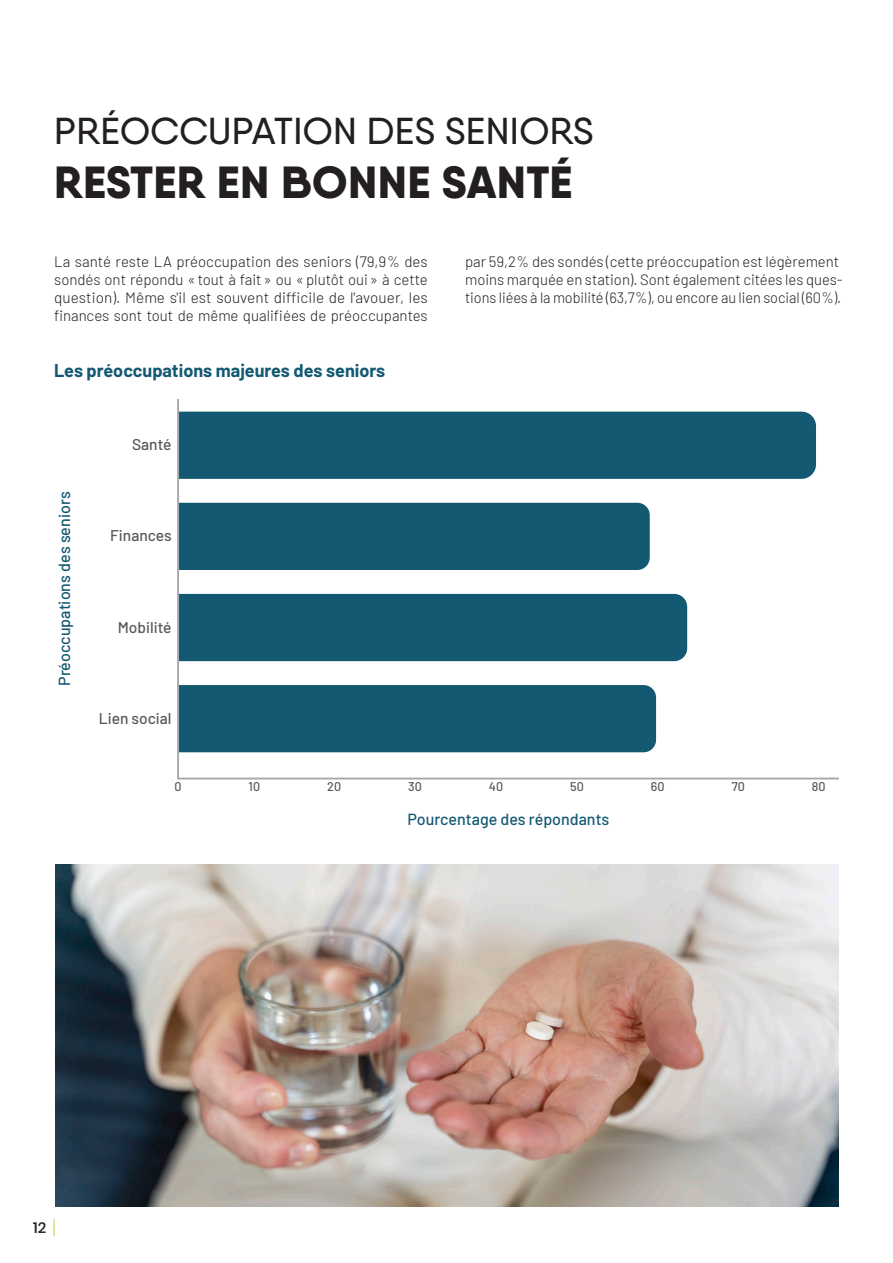
<style>
.page{position:relative;width:893px;height:1263px;background:#fff}
.page>*{position:absolute;margin:0;border:0;box-sizing:border-box;transform-origin:0 0}
.t1{font:800 45px "Qanelas";letter-spacing:.01em;color:#231f20}
.t2{font:500 37.5px "Qanelas";letter-spacing:.01em;color:#231f20}
.t3{font:700 18px "Barlow";color:#135972}
.t4{font:500 16.05px "Barlow";color:#135972}
.t5{font:500 15.6px "Barlow";color:#57585a}
.t6{font:300 15px/18px "Barlow";color:#231f20;text-align:justify}
.t7{font:500 15px "Poppins";color:#231f20}
.t8{font:500 12.6px "Barlow";color:#57585a}
</style>
<div class="page">
<svg style="left:54px;top:1219px;width:1px;height:17px"></svg>
<svg style="left:177px;top:399px;width:662px;height:381px"></svg>
<img style="left:56px;top:864px;width:783px;height:342px">
<h2 class="t2" style="left:54px;top:108px;width:541px">PRÉOCCUPATION DES SENIORS</h2>
<h1 class="t1" style="left:54px;top:154px;width:520px">RESTER EN BONNE SANTÉ</h1>
<p class="t6" style="left:54px;top:251px;width:375px">La santé reste LA préoccupation des seniors (79,9 % des sondés ont répondu «tout à fait» ou «plutôt oui» à cette question). Même s'il est souvent difficile de l'avouer, les finances sont tout de même qualifiées de préoccupantes</p>
<p class="t3" style="left:54px;top:357px;width:333px">Les préoccupations majeures des seniors</p>
<p class="t4" style="left:53px;top:686px;width:196px;rotate:-90deg">Préoccupations des seniors</p>
<p class="t5" style="left:132px;top:433px;width:41px">Santé</p>
<p class="t5" style="left:110px;top:524px;width:63px">Finances</p>
<p class="t5" style="left:118px;top:615px;width:55px">Mobilité</p>
<p class="t5" style="left:99px;top:707px;width:74px">Lien social</p>
<p class="t6" style="left:465px;top:251px;width:379px;text-align:left">par 59,2% des sondés (cette préoccupation est légèrement moins marquée en station). Sont également citées les ques&shy;tions liées à la mobilité (63,7%), ou encore au lien social (60%).</p>
<p class="t8" style="left:175px;top:778px;width:9px">0</p>
<p class="t8" style="left:249px;top:778px;width:13px">10</p>
<p class="t8" style="left:327px;top:778px;width:15px">20</p>
<p class="t8" style="left:408px;top:778px;width:15px">30</p>
<p class="t8" style="left:489px;top:778px;width:16px">40</p>
<p class="t8" style="left:570px;top:778px;width:15px">50</p>
<p class="t8" style="left:651px;top:778px;width:15px">60</p>
<p class="t8" style="left:732px;top:778px;width:15px">70</p>
<p class="t8" style="left:812px;top:778px;width:15px">80</p>
<p class="t4" style="left:408px;top:807px;width:203px">Pourcentage des répondants</p>
<p class="t7" style="left:33px;top:1218px;width:15px">12</p>
</div>
